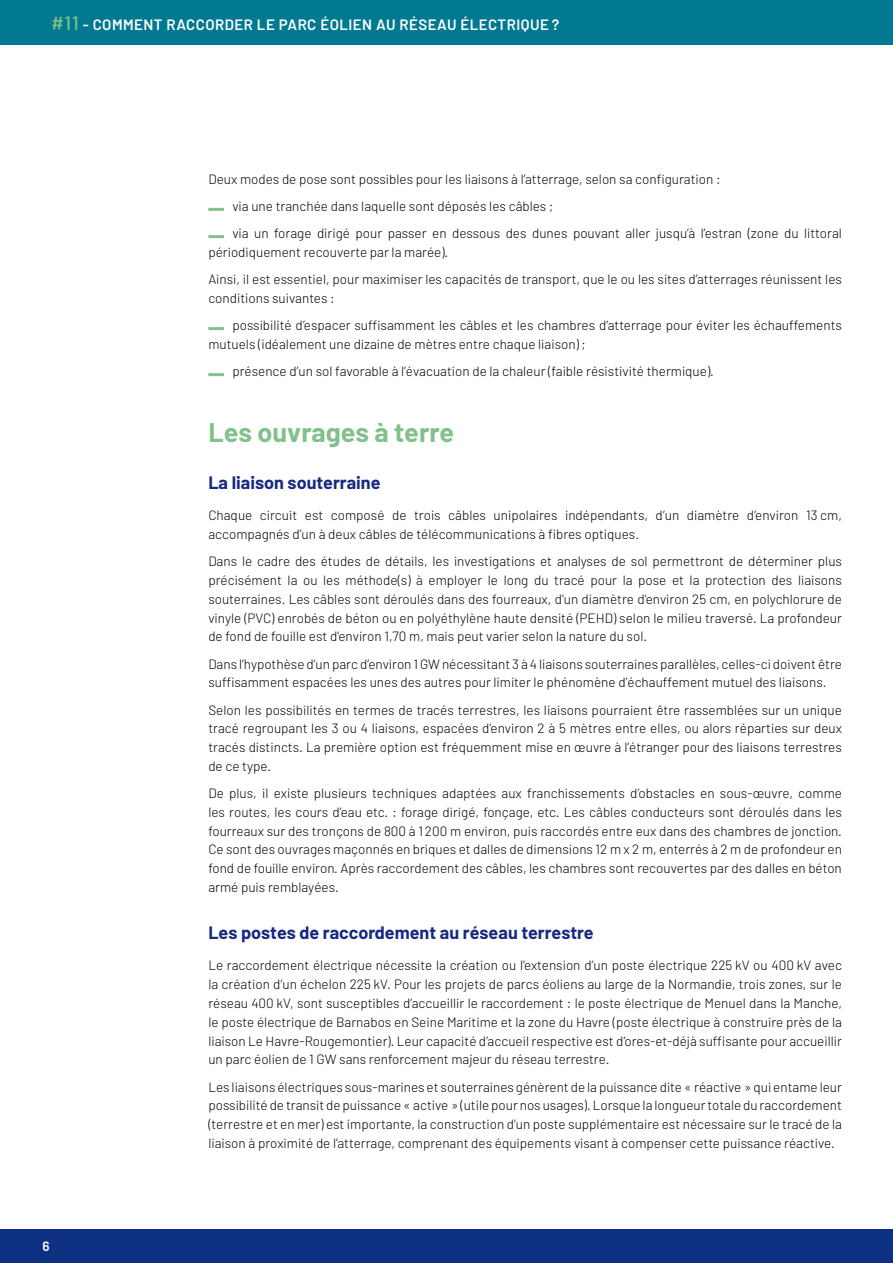
<style>
.page{position:relative;width:893px;height:1263px;background:#fff}
.page>*{position:absolute;margin:0;border:0;box-sizing:border-box;transform-origin:0 0}
.titre_2{font:700 27px "Barlow";color:#82c18b}
.titre_3{font:700 18px "Barlow";color:#172982}
.t1{font:600 15px "Barlow";letter-spacing:.03em;color:#fff}
.TC{font:300 13.5px/18.8px "Barlow";color:#000}
.t2{font:600 13.5px "Barlow";color:#fff}
.s1{font-weight:500;font-size:19.5px;color:#82c28c}
</style>
<div class="page">
<div style="left:0;top:0;width:893px;height:45px;background:#007991"></div>
<div style="left:0;top:1229px;width:893px;height:34px;background:#0d3082"></div>
<hr style="left:208px;top:208px;width:16px;height:3px;background:#82c18b">
<hr style="left:208px;top:235px;width:16px;height:3px;background:#82c18b">
<hr style="left:208px;top:327px;width:16px;height:3px;background:#82c18b">
<hr style="left:208px;top:373px;width:16px;height:3px;background:#82c18b">
<p class="t1" style="left:51px;top:15px;width:510px"><span class="s1">#11</span> - COMMENT RACCORDER LE PARC ÉOLIEN AU RÉSEAU ÉLECTRIQUE ?</p>
<p class="TC" style="left:208px;top:169px;width:514px">Deux modes de pose sont possibles pour les liaisons à l’atterrage, selon sa configuration :</p>
<p class="TC" style="left:232px;top:196px;width:322px">via une tranchée dans laquelle sont déposés les câbles ;</p>
<p class="TC" style="left:208px;top:224px;width:635px;text-indent:24px">via un forage dirigé pour passer en dessous des dunes pouvant aller jusqu’à l’estran (zone du littoral périodiquement recouverte par la marée).</p>
<p class="TC" style="left:208px;top:270px;width:635px">Ainsi, il est essentiel, pour maximiser les capacités de transport, que le ou les sites d’atterrages réunissent les conditions suivantes :</p>
<p class="TC" style="left:208px;top:316px;width:635px;text-indent:24px">possibilité d’espacer suffisamment les câbles et les chambres d’atterrage pour éviter les échauffements mutuels (idéalement une dizaine de mètres entre chaque liaison) ;</p>
<p class="TC" style="left:232px;top:362px;width:483px">présence d’un sol favorable à l’évacuation de la chaleur (faible résistivité thermique).</p>
<p class="t2" style="left:43px;top:1238px;width:9px">6</p>
<p class="titre_2" style="left:208px;top:415px;width:247px">Les ouvrages à terre</p>
<p class="titre_3" style="left:208px;top:471px;width:174px">La liaison souterraine</p>
<p class="TC" style="left:208px;top:506px;width:635px">Chaque circuit est composé de trois câbles unipolaires indépendants, d’un diamètre d’environ 13 cm, accompagnés d’un à deux câbles de télécommunications à fibres optiques.</p>
<p class="TC" style="left:208px;top:552px;width:635px;text-align:justify">Dans le cadre des études de détails, les investigations et analyses de sol permettront de déterminer plus précisément la ou les méthode(s) à employer le long du tracé pour la pose et la protection des liaisons souterraines. Les câbles sont déroulés dans des fourreaux, d’un diamètre d’environ 25 cm, en polychlorure de vinyle (PVC) enrobés de béton ou en polyéthylène haute densité (PEHD) selon le milieu traversé. La profondeur de fond de fouille est d’environ 1,70 m, mais peut varier selon la nature du sol.</p>
<p class="TC" style="left:208px;top:654px;width:635px">Dans l’hypothèse d’un parc d’environ 1 GW nécessitant 3 à 4 liaisons souterraines parallèles, celles-ci doivent être suffisamment espacées les unes des autres pour limiter le phénomène d’échauffement mutuel des liaisons.</p>
<p class="TC" style="left:208px;top:700px;width:635px;text-align:justify">Selon les possibilités en termes de tracés terrestres, les liaisons pourraient être rassemblées sur un unique tracé regroupant les 3 ou 4 liaisons, espacées d’environ 2 à 5 mètres entre elles, ou alors réparties sur deux tracés distincts. La première option est fréquemment mise en œuvre à l’étranger pour des liaisons terrestres de ce type.</p>
<p class="TC" style="left:208px;top:783px;width:635px;text-align:justify">De plus, il existe plusieurs techniques adaptées aux franchissements d’obstacles en sous-œuvre, comme les routes, les cours d’eau etc. : forage dirigé, fonçage, etc. Les câbles conducteurs sont déroulés dans les fourreaux sur des tronçons de 800 à 1200 m environ, puis raccordés entre eux dans des chambres de jonction.<br>Ce sont des ouvrages maçonnés en briques et dalles de dimensions 12 m x 2 m, enterrés à 2 m de profondeur en fond de fouille environ. Après raccordement des câbles, les chambres sont recouvertes par des dalles en béton armé puis remblayées.</p>
<p class="titre_3" style="left:208px;top:921px;width:387px">Les postes de raccordement au réseau terrestre</p>
<p class="TC" style="left:208px;top:956px;width:635px;text-align:justify">Le raccordement électrique nécessite la création ou l’extension d’un poste électrique 225 kV ou 400 kV avec la création d’un échelon 225 kV. Pour les projets de parcs éoliens au large de la Normandie, trois zones, sur le réseau 400 kV, sont susceptibles d’accueillir le raccordement : le poste électrique de Menuel dans la Manche, le poste électrique de Barnabos en Seine Maritime et la zone du Havre (poste électrique à construire près de la liaison Le Havre-Rougemontier). Leur capacité d’accueil respective est d’ores-et-déjà suffisante pour accueillir un parc éolien de 1 GW sans renforcement majeur du réseau terrestre.</p>
<p class="TC" style="left:208px;top:1077px;width:635px;text-align:justify">Les liaisons électriques sous-marines et souterraines génèrent de la puissance dite « réactive » qui entame leur possibilité de transit de puissance « active » (utile pour nos usages). Lorsque la longueur totale du raccordement (terrestre et en mer) est importante, la construction d’un poste supplémentaire est nécessaire sur le tracé de la liaison à proximité de l’atterrage, comprenant des équipements visant à compenser cette puissance réactive.</p>
</div>
